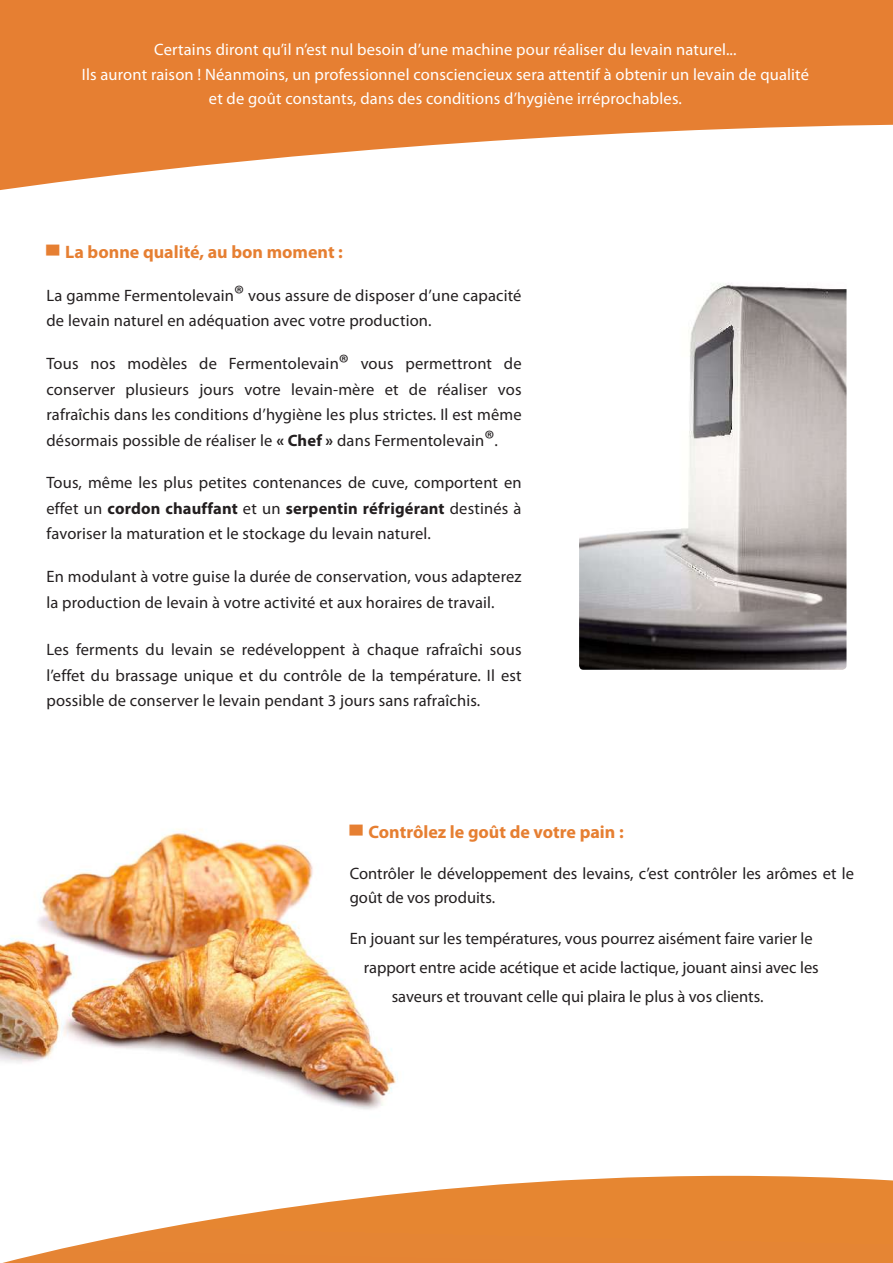
<style>
.page{position:relative;width:893px;height:1263px;background:#fff}
.page>*{position:absolute;margin:0;border:0;box-sizing:border-box;transform-origin:0 0}
.t1{font:700 18px "Myriad Pro";color:#e67f32}
.t2{font:16.5px/25.5px "Myriad Pro";letter-spacing:.005em;color:#231f20}
.t3{font:16.5px/24.5px "Myriad Pro";letter-spacing:.01em;color:#fff;text-align:center}
.s1{font-family:"Arial";font-weight:900}
.s2{font-size:24px}
.s3{font-weight:700}
</style>
<div class="page">
<img style="left:0;top:829px;width:397px;height:281px">
<svg style="left:3px;top:1176px;width:890px;height:87px"></svg>
<img style="left:579px;top:283px;width:267px;height:387px">
<svg style="left:0;top:0;width:893px;height:190px;fill:#e67f32"></svg>
<p class="t3" style="left:82px;top:37px;width:729px">Certains diront qu’il n’est nul besoin d’une machine pour réaliser du levain naturel...<br>Ils auront raison ! Néanmoins, un professionnel consciencieux sera attentif à obtenir un levain de qualité et de goût constants, dans des conditions d’hygiène irréprochables.</p>
<p class="t1" style="left:46px;top:240px;width:298px"><span class="s1">▀</span> La bonne qualité, au bon moment :</p>
<p class="t2" style="left:46px;top:282px;width:477px">La gamme Fermentolevain<span class="s2">®</span> vous assure de disposer d’une capacité de levain naturel en adéquation avec votre production.</p>
<p class="t2" style="left:46px;top:351px;width:477px;text-align:justify">Tous nos modèles de Fermentolevain<span class="s2">®</span> vous permettront de conserver plusieurs jours votre levain-mère et de réaliser vos rafraîchis dans les conditions d’hygiène les plus strictes. Il est même désormais possible de réaliser le <span class="s3">« Chef »</span> dans Fermentolevain<span class="s2">®</span>.</p>
<p class="t2" style="left:46px;top:470px;width:477px;text-align:justify">Tous, même les plus petites contenances de cuve, comportent en effet un <span class="s3">cordon chauffant</span> et un <span class="s3">serpentin réfrigérant</span> destinés à favoriser la maturation et le stockage du levain naturel.</p>
<p class="t2" style="left:46px;top:564px;width:477px">En modulant à votre guise la durée de conservation, vous adapterez la production de levain à votre activité et aux horaires de travail.</p>
<p class="t2" style="left:46px;top:637px;width:477px;text-align:justify">Les ferments du levain se redéveloppent à chaque rafraîchi sous l’effet du brassage unique et du contrôle de la température. Il est possible de conserver le levain pendant 3 jours sans rafraîchis.</p>
<p class="t1" style="left:350px;top:820px;width:275px"><span class="s1">▀</span> Contrôlez le goût de votre pain :</p>
<p class="t2" style="left:350px;top:861px;width:506px;line-height:24px">Contrôler le développement des levains, c’est contrôler les arômes et le goût de vos produits.</p>
<p class="t2" style="left:350px;top:926px;width:465px">En jouant sur les températures, vous pourrez aisément faire varier le</p>
<p class="t2" style="left:364px;top:955px;width:457px">rapport entre acide acétique et acide lactique, jouant ainsi avec les</p>
<p class="t2" style="left:392px;top:984px;width:373px">saveurs et trouvant celle qui plaira le plus à vos clients.</p>
</div>
